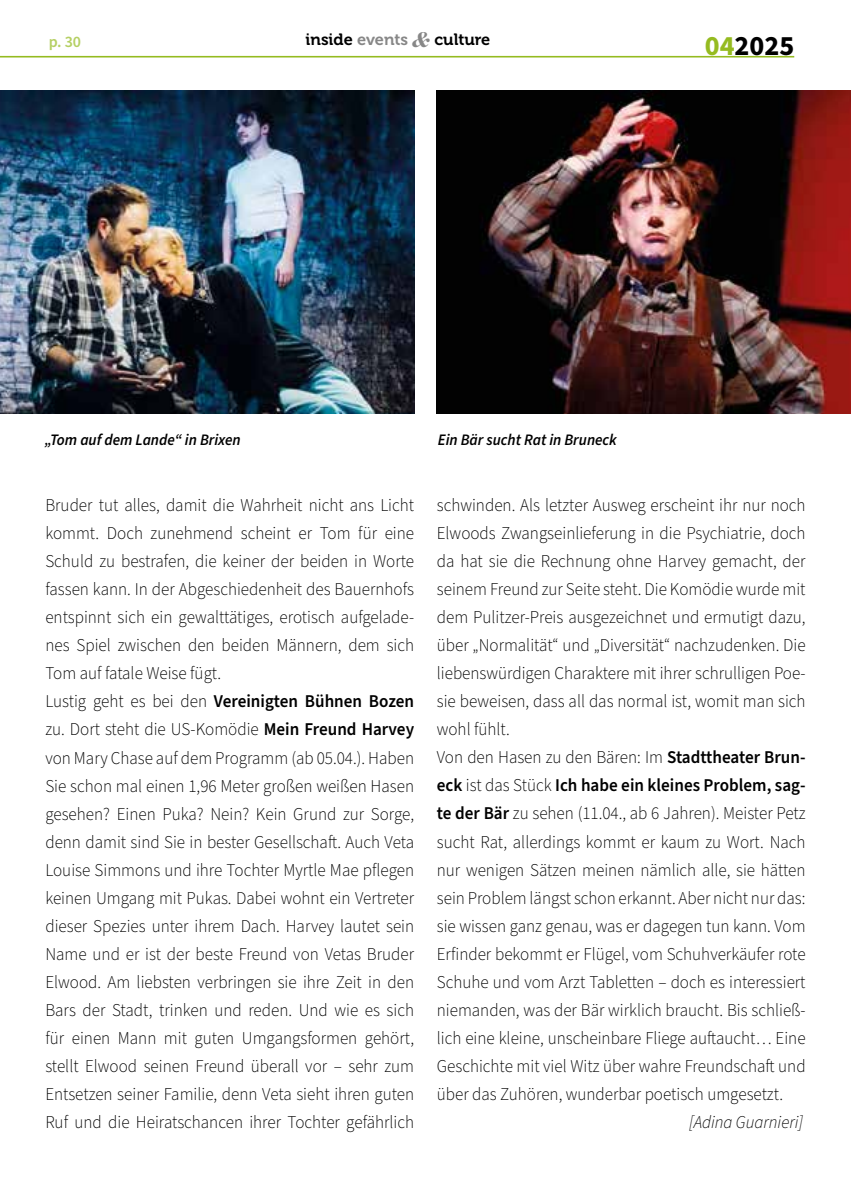
<style>
.page{position:relative;width:851px;height:1191px;background:#fff}
.page>*{position:absolute;margin:0;border:0;box-sizing:border-box;transform-origin:0 0}
.t1{font:700 28px "Source Sans Pro";color:#000}
.t2{font:300 18px/28px "Source Sans Pro";color:#000;scale:.95 1}
.t3{font:italic 300 18px "Source Sans Pro";color:#000;scale:.95 1}
.t4{font:16.4px "Museo 700";color:#000}
.t5{font:italic 600 16px "Source Sans Pro";color:#000;scale:.95 1}
.t6{font:600 16px "Source Sans Pro";color:#95bb20}
.s1{color:#878787}
.s2{font-family:"Surveyor Display";font-weight:700;font-style:italic;font-size:24.4px;color:#878787}
.s3{color:#95bb20}
.s4{font-weight:600}
</style>
<div class="page">
<img style="left:850px;top:90px;width:1px;height:324px">
<hr style="left:850px;top:0;width:1px;height:56px;background:#a17256">
<hr style="left:0;top:56px;width:794px;height:1px;background:#95bb20">
<img style="left:0;top:91px;width:414px;height:323px">
<img style="left:437px;top:91px;width:413px;height:323px">
<p class="t6" style="left:48px;top:31px;width:34px">p. 30</p>
<p class="t4" style="left:305px;top:30px;width:186px">inside <span class="s1">events</span> <span class="s2">&amp;</span> culture</p>
<h1 class="t1" style="left:704px;top:27px;width:91px"><span class="s3">04</span>2025</h1>
<p class="t5" style="left:45px;top:428px;width:208px">„Tom auf dem Lande“ in Brixen</p>
<p class="t5" style="left:438px;top:428px;width:190px">Ein Bär sucht Rat in Bruneck</p>
<p class="t2" style="left:45px;top:492px;width:389px">Bruder tut alles, damit die Wahrheit nicht ans Licht kommt. Doch zunehmend scheint er Tom für eine Schuld zu bestrafen, die keiner der beiden in Worte fassen kann. In der Abgeschiedenheit des Bauernhofs entspinnt sich ein gewalttätiges, erotisch aufgelade&shy;nes Spiel zwischen den beiden Männern, dem sich Tom auf fatale Weise fügt.<br>Lustig geht es bei den <span class="s4">Vereinigten Bühnen Bozen </span>zu. Dort steht die US-Komödie <span class="s4">Mein Freund Harvey </span>von Mary Chase auf dem Programm (ab 05.04.). Haben Sie schon mal einen 1,96 Meter großen weißen Hasen gesehen? Einen Puka? Nein? Kein Grund zur Sorge, denn damit sind Sie in bester Gesellschaft. Auch Veta Louise Simmons und ihre Tochter Myrtle Mae pflegen keinen Umgang mit Pukas. Dabei wohnt ein Vertreter dieser Spezies unter ihrem Dach. Harvey lautet sein Name und er ist der beste Freund von Vetas Bruder Elwood. Am liebsten verbringen sie ihre Zeit in den Bars der Stadt, trinken und reden. Und wie es sich für einen Mann mit guten Umgangsformen gehört, stellt Elwood seinen Freund überall vor – sehr zum Entsetzen seiner Familie, denn Veta sieht ihren guten Ruf und die Heiratschancen ihrer Tochter gefährlich</p>
<p class="t2" style="left:437px;top:492px;width:389px">schwinden. Als letzter Ausweg erscheint ihr nur noch Elwoods Zwangseinlieferung in die Psychiatrie, doch da hat sie die Rechnung ohne Harvey gemacht, der seinem Freund zur Seite steht. Die Komödie wurde mit dem Pulitzer-Preis ausgezeichnet und ermutigt dazu, über „Normalität“ und „Diversität“ nachzudenken. Die liebenswürdigen Charaktere mit ihrer schrulligen Poe&shy;sie beweisen, dass all das normal ist, womit man sich wohl fühlt.<br>Von den Hasen zu den Bären: Im <span class="s4">Stadttheater Brun&shy;eck</span> ist das Stück <span class="s4">Ich habe ein kleines Problem, sag&shy;te der Bär</span> zu sehen (11.04., ab 6 Jahren). Meister Petz sucht Rat, allerdings kommt er kaum zu Wort. Nach nur wenigen Sätzen meinen nämlich alle, sie hätten sein Problem längst schon erkannt. Aber nicht nur das: sie wissen ganz genau, was er dagegen tun kann. Vom Erfinder bekommt er Flügel, vom Schuhverkäufer rote Schuhe und vom Arzt Tabletten – doch es interessiert niemanden, was der Bär wirklich braucht. Bis schließ&shy;lich eine kleine, unscheinbare Fliege auftaucht… Eine Geschichte mit viel Witz über wahre Freundschaft und über das Zuhören, wunderbar poetisch umgesetzt.</p>
<p class="t3" style="left:689px;top:1109px;width:121px">[Adina Guarnieri]</p>
</div>
